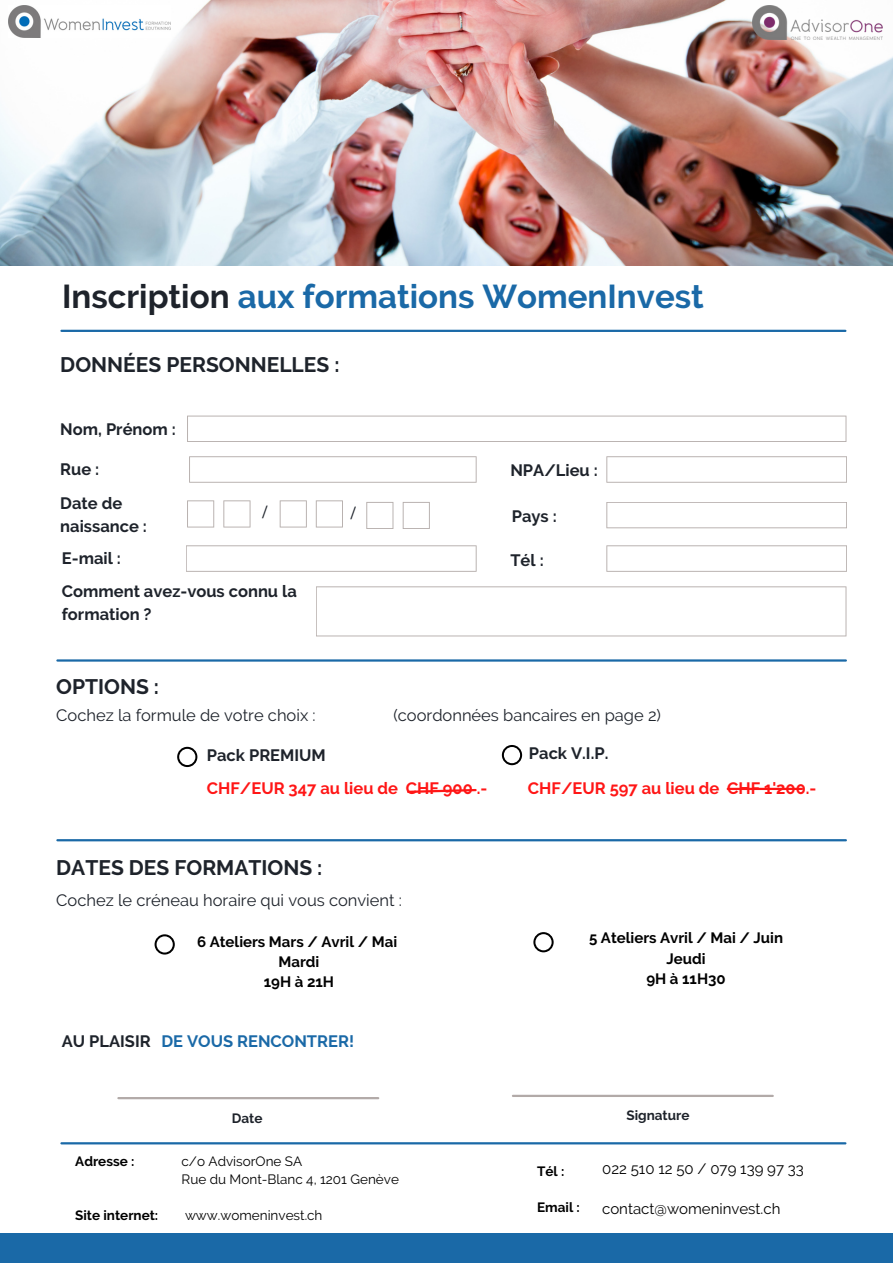
<style>
.page{position:relative;width:893px;height:1264px;background:#fff}
.page>*{position:absolute;margin:0;border:0;box-sizing:border-box;transform-origin:0 0}
.t1{font:700 33px "Raleway";color:#1a69a7}
.t2{font:700 21px "Raleway";color:#1e232b}
.t3{font:700 16.5px/34.2px "Raleway";color:#1e232b}
.t4{font:16.5px "Raleway";color:#1e232b}
.t5{font:700 16.5px "Raleway";color:#ff1616}
.t6{font:700 16.5px "Raleway";color:#1a69a7}
.t7{font:700 15px/20.2px "Raleway";color:#000;text-align:center}
.t8{font:15px "Raleway";color:#000}
.t9{font:13.5px/18px "Raleway";color:#000}
.t10{font:700 13.5px "Raleway";color:#000}
.t11{font:700 13.5px "Raleway";color:#1e232b}
.t12{font:500 13.5px "Montserrat";color:#1e232b}
.s1{color:#1e232b}
</style>
<div class="page">
<hr style="left:57px;top:839px;width:788px;height:2px;background:#1a69a7">
<hr style="left:61px;top:330px;width:784px;height:2px;background:#1a69a7">
<hr style="left:513px;top:1094px;width:259px;height:2px;background:#b2aaa8">
<svg style="left:187px;top:415px;width:659px;height:27px"></svg>
<svg style="left:189px;top:456px;width:287px;height:26px"></svg>
<svg style="left:606px;top:456px;width:241px;height:26px"></svg>
<svg style="left:606px;top:502px;width:241px;height:26px"></svg>
<svg style="left:316px;top:586px;width:530px;height:50px"></svg>
<svg style="left:187px;top:500px;width:27px;height:27px"></svg>
<svg style="left:223px;top:500px;width:27px;height:27px"></svg>
<svg style="left:402px;top:502px;width:28px;height:27px"></svg>
<svg style="left:280px;top:500px;width:27px;height:27px"></svg>
<svg style="left:316px;top:500px;width:27px;height:27px"></svg>
<svg style="left:366px;top:502px;width:27px;height:27px"></svg>
<svg style="left:177px;top:746px;width:20px;height:21px"></svg>
<hr style="left:57px;top:659px;width:788px;height:2px;background:#1a69a7">
<svg style="left:502px;top:745px;width:20px;height:20px"></svg>
<hr style="left:727px;top:787px;width:74px;height:3px;background:#ff1616">
<svg style="left:154px;top:934px;width:21px;height:20px"></svg>
<svg style="left:533px;top:932px;width:20px;height:20px"></svg>
<hr style="left:61px;top:1142px;width:784px;height:2px;background:#1a69a7">
<hr style="left:118px;top:1096px;width:260px;height:3px;background:#b2aaa8">
<svg style="left:407px;top:789px;width:70px;height:4px"></svg>
<svg style="left:186px;top:545px;width:290px;height:26px"></svg>
<svg style="left:606px;top:545px;width:241px;height:26px"></svg>
<img style="left:0;top:0;width:892px;height:265px">
<div style="left:0;top:1232px;width:892px;height:30px;background:#1a69a7"></div>
<img style="left:8px;top:5px;width:162px;height:33px">
<img style="left:752px;top:5px;width:130px;height:35px">
<h1 class="t1" style="left:62px;top:277px;width:643px"><span class="s1">Inscription</span> aux formations WomenInvest</h1>
<p class="t2" style="left:60px;top:352px;width:281px">DONNÉES PERSONNELLES :</p>
<p class="t3" style="left:60px;top:412px;width:117px">Nom, Prénom :</p>
<p class="t3" style="left:60px;top:452px;width:63px">Rue :<br>Date de</p>
<p class="t3" style="left:60px;top:508px;width:88px">naissance :</p>
<p class="t12" style="left:262px;top:504px;width:6px">/</p>
<p class="t12" style="left:351px;top:505px;width:6px">/</p>
<p class="t3" style="left:510px;top:453px;width:89px">NPA/Lieu :</p>
<p class="t3" style="left:511px;top:498px;width:46px">Pays :</p>
<p class="t3" style="left:62px;top:541px;width:61px">E-mail :</p>
<p class="t3" style="left:510px;top:542px;width:35px">Tél :</p>
<p class="t3" style="left:62px;top:580px;width:236px;line-height:22.5px">Comment avez-vous connu la formation ?</p>
<p class="t2" style="left:56px;top:674px;width:104px">OPTIONS :</p>
<p class="t4" style="left:56px;top:706px;width:261px">Cochez la formule de votre choix :</p>
<p class="t3" style="left:207px;top:738px;width:120px">Pack PREMIUM</p>
<p class="t3" style="left:529px;top:736px;width:81px">Pack V.I.P.</p>
<p class="t5" style="left:207px;top:778px;width:282px">CHF/EUR 347 au lieu de CHF 900 .-</p>
<p class="t5" style="left:528px;top:778px;width:290px">CHF/EUR 597 au lieu de CHF 1'200.-</p>
<p class="t4" style="left:393px;top:706px;width:269px">(coordonnées bancaires en page 2)</p>
<p class="t2" style="left:56px;top:855px;width:268px">DATES DES FORMATIONS :</p>
<p class="t4" style="left:56px;top:890px;width:347px">Cochez le créneau horaire qui vous convient :</p>
<p class="t7" style="left:197px;top:931px;width:202px">6 Ateliers Mars / Avril / Mai<br>Mardi<br>19H à 21H</p>
<p class="t7" style="left:589px;top:927px;width:195px">5 Ateliers Avril / Mai / Juin<br>Jeudi<br>9H à 11H30</p>
<p class="t6" style="left:62px;top:1031px;width:294px"><span class="s1">AU PLAISIR</span> DE VOUS RENCONTRER!</p>
<p class="t10" style="left:75px;top:1153px;width:61px">Adresse :</p>
<p class="t10" style="left:75px;top:1207px;width:85px">Site internet:</p>
<p class="t11" style="left:232px;top:1109px;width:32px">Date</p>
<p class="t11" style="left:626px;top:1107px;width:64px">Signature</p>
<p class="t9" style="left:181px;top:1152px;width:219px">c/o AdvisorOne SA<br>Rue du Mont-Blanc 4, 1201 Genève</p>
<p class="t9" style="left:185px;top:1206px;width:139px">www.womeninvest.ch</p>
<p class="t10" style="left:537px;top:1163px;width:29px">Tél :</p>
<p class="t10" style="left:537px;top:1199px;width:44px">Email :</p>
<p class="t8" style="left:602px;top:1159px;width:203px">022 510 12 50 / 079 139 97 33</p>
<p class="t8" style="left:602px;top:1199px;width:180px">contact@womeninvest.ch</p>
</div>
